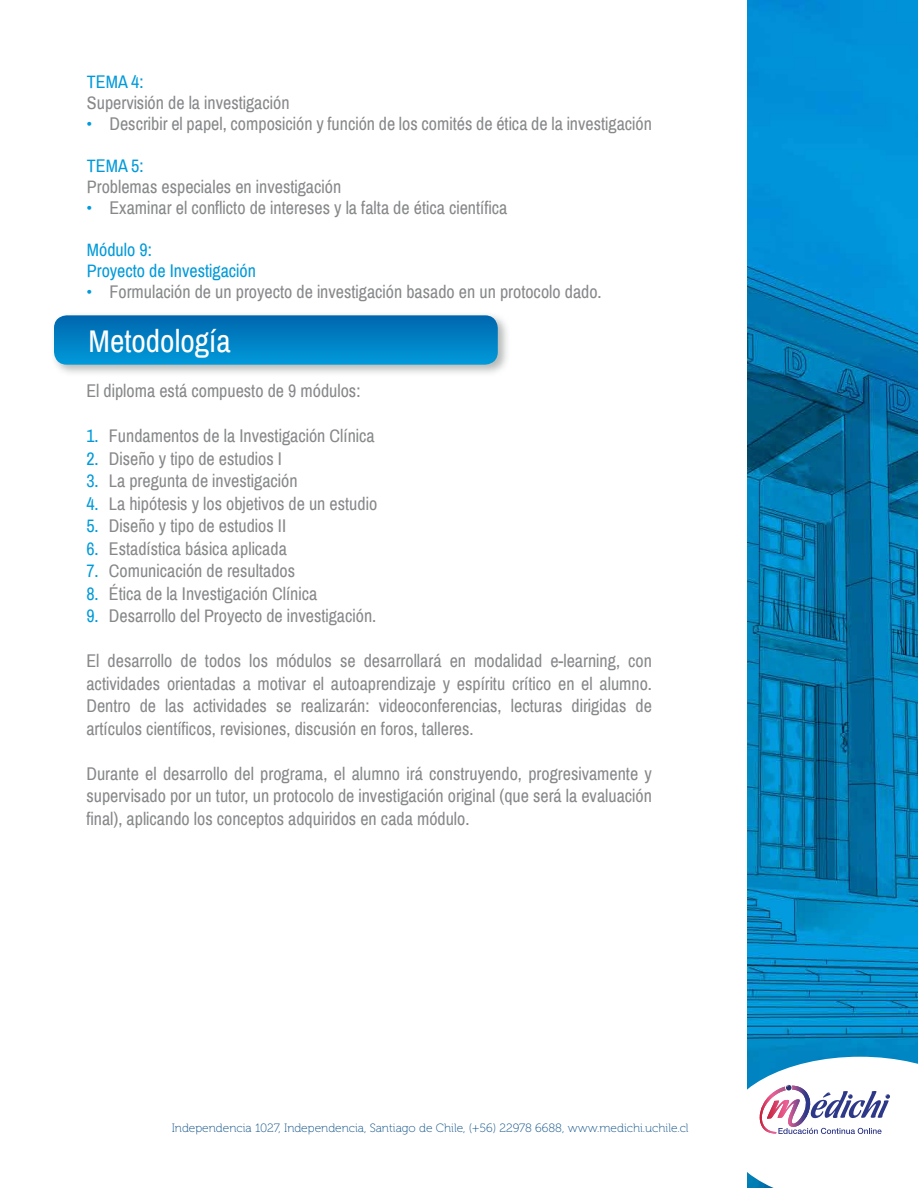
<style>
.page{position:relative;width:918px;height:1188px;background:#fff}
.page>*{position:absolute;margin:0;border:0;box-sizing:border-box;transform-origin:0 0}
.t1{font:31.5px "Archivo Narrow";color:#fff}
.t2{font:18px/22.5px "Archivo Narrow";color:#87888a;text-align:justify}
.t3{font:18px/21px "Archivo Narrow";color:#009ada}
.t4{font:12px "Museo 100";color:#0c4f86}
.s1{color:#009ada}
</style>
<div class="page">
<img style="left:748px;top:0;width:170px;height:1057px">
<svg style="left:747px;top:1057px;width:171px;height:131px"></svg>
<div style="left:50px;top:312px;width:460px;height:65px;background:#9ba19e;opacity:.75"></div>
<svg style="left:54px;top:315px;width:444px;height:50px;background:#0481c4"></svg>
<p class="t3" style="left:87px;top:72px;width:58px">TEMA 4:</p>
<p class="t2" style="left:87px;top:92px;width:204px">Supervisión de la investigación</p>
<p class="t2" style="left:87px;top:113px;width:567px"><span class="s1">•</span> Describir el papel, composición y función de los comités de ética de la investigación</p>
<p class="t3" style="left:87px;top:156px;width:58px">TEMA 5:</p>
<p class="t2" style="left:87px;top:176px;width:256px">Problemas especiales en investigación</p>
<p class="t2" style="left:87px;top:197px;width:422px"><span class="s1">•</span> Examinar el conflicto de intereses y la falta de ética científica</p>
<p class="t3" style="left:87px;top:240px;width:171px">Módulo 9:<br>Proyecto de Investigación</p>
<p class="t2" style="left:87px;top:281px;width:516px"><span class="s1">•</span> Formulación de un proyecto de investigación basado en un protocolo dado.</p>
<h1 class="t1" style="left:89px;top:321px;width:144px">Metodología</h1>
<p class="t2" style="left:86px;top:380px;width:276px">El diploma está compuesto de 9 módulos:</p>
<p class="t2" style="left:86px;top:425px;width:290px"><span class="s1">1.</span> Fundamentos de la Investigación Clínica</p>
<p class="t2" style="left:86px;top:448px;width:197px"><span class="s1">2.</span> Diseño y tipo de estudios I</p>
<p class="t2" style="left:86px;top:470px;width:213px"><span class="s1">3.</span> La pregunta de investigación</p>
<p class="t2" style="left:86px;top:493px;width:292px"><span class="s1">4.</span> La hipótesis y los objetivos de un estudio</p>
<p class="t2" style="left:86px;top:515px;width:201px"><span class="s1">5.</span> Diseño y tipo de estudios II</p>
<p class="t2" style="left:86px;top:538px;width:202px"><span class="s1">6.</span> Estadística básica aplicada</p>
<p class="t2" style="left:86px;top:560px;width:210px"><span class="s1">7.</span> Comunicación de resultados</p>
<p class="t2" style="left:86px;top:583px;width:232px"><span class="s1">8.</span> Ética de la Investigación Clínica</p>
<p class="t2" style="left:86px;top:605px;width:291px"><span class="s1">9.</span> Desarrollo del Proyecto de investigación.</p>
<p class="t2" style="left:86px;top:650px;width:567px">El desarrollo de todos los módulos se desarrollará en modalidad e-learning, con actividades orientadas a motivar el autoaprendizaje y espíritu crítico en el alumno.<br>Dentro de las actividades se realizarán: videoconferencias, lecturas dirigidas de artículos científicos, revisiones, discusión en foros, talleres.</p>
<p class="t2" style="left:86px;top:763px;width:567px">Durante el desarrollo del programa, el alumno irá construyendo, progresivamente y supervisado por un tutor, un protocolo de investigación original (que será la evaluación final), aplicando los conceptos adquiridos en cada módulo.</p>
<p class="t4" style="left:172px;top:1121px;width:518px">Independencia 1027, Independencia, Santiago de Chile, (+56) 22978 6688, www.medichi.uchile.cl</p>
</div>
